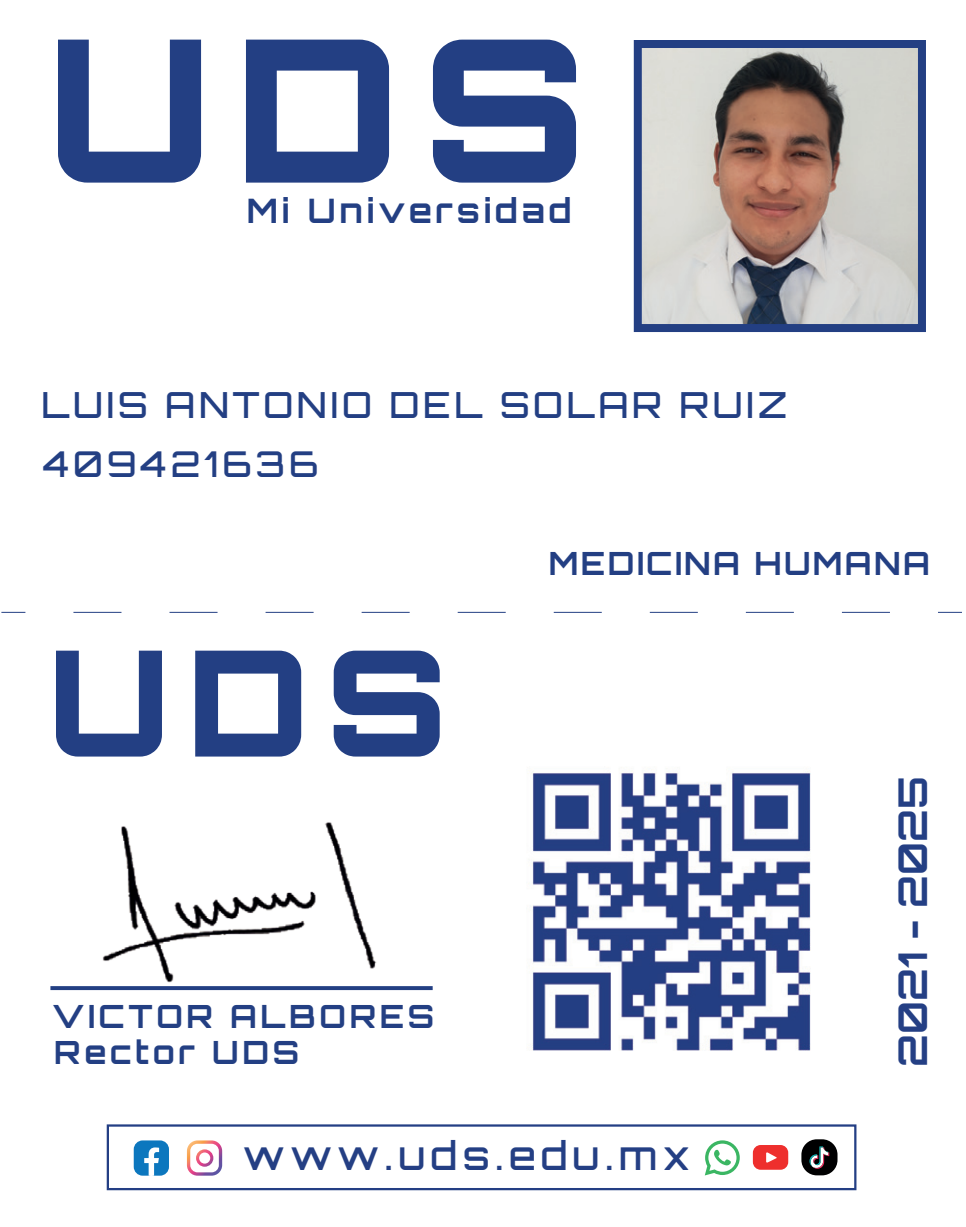
<style>
.page{position:relative;width:966px;height:1227px;background:#fff}
.page>*{position:absolute;margin:0;border:0;box-sizing:border-box;transform-origin:0 0}
.t1{font:700 39.6px "Orbitron";color:#243f84}
.t2{font:500 39.2px "Orbitron";letter-spacing:.135em;color:#243f84}
.t3{font:500 36px "Orbitron";letter-spacing:.1em;color:#233f83}
.t4{font:500 35.6px "Orbitron";letter-spacing:.115em;color:#233f83}
.t5{font:700 33.6px "Orbitron";letter-spacing:.115em;color:#233f83}
.t6{font:700 32px/36px "Orbitron";letter-spacing:.11em;color:#233f83}
.t7{font:700 32px "Orbitron";letter-spacing:.075em;color:#233f83}
</style>
<div class="page">
<img style="left:642px;top:49px;width:274px;height:274px">
<div style="left:633px;top:40px;width:292px;height:292px;border:8px solid #233f83"></div>
<svg style="left:58px;top:40px;width:143px;height:143px"></svg>
<svg style="left:246px;top:40px;width:143px;height:143px"></svg>
<svg style="left:433px;top:40px;width:143px;height:143px"></svg>
<svg style="left:56px;top:651px;width:106px;height:105px"></svg>
<svg style="left:195px;top:651px;width:106px;height:105px"></svg>
<svg style="left:334px;top:651px;width:105px;height:105px"></svg>
<div style="left:50px;top:986px;width:382px;height:4px;border:2px solid #233f83"></div>
<img style="left:94px;top:822px;width:288px;height:169px">
<img style="left:531px;top:770px;width:280px;height:281px">
<svg style="left:1px;top:612px;width:24px;height:1px"></svg>
<svg style="left:73px;top:612px;width:817px;height:1px"></svg>
<svg style="left:938px;top:612px;width:23px;height:1px"></svg>
<svg style="left:187px;top:1140px;width:35px;height:36px"></svg>
<svg style="left:705px;top:1140px;width:34px;height:35px"></svg>
<svg style="left:752px;top:1145px;width:36px;height:25px"></svg>
<div style="left:107px;top:1124px;width:749px;height:66px;border:2px solid #243f84"></div>
<div style="left:801px;top:1139px;width:36px;height:36px;background:#000001;border-radius:15px"></div>
<svg style="left:809px;top:1146px;width:20px;height:23px"></svg>
<svg style="left:134px;top:1140px;width:35px;height:36px"></svg>
<p class="t5" style="left:247px;top:191px;width:326px">Mi Universidad</p>
<p class="t3" style="left:41px;top:382px;width:747px">LUIS ANTONIO DEL SOLAR RUIZ</p>
<p class="t4" style="left:43px;top:442px;width:276px">409421636</p>
<p class="t6" style="left:52px;top:998px;width:383px">VICTOR ALBORES<br>Rector UDS</p>
<p class="t7" style="left:548px;top:544px;width:382px">MEDICINA HUMANA</p>
<p class="t1" style="left:888px;top:1067px;width:293px;rotate:-90deg">2021 - 2025</p>
<p class="t2" style="left:243px;top:1131px;width:448px">www.uds.edu.mx</p>
</div>
